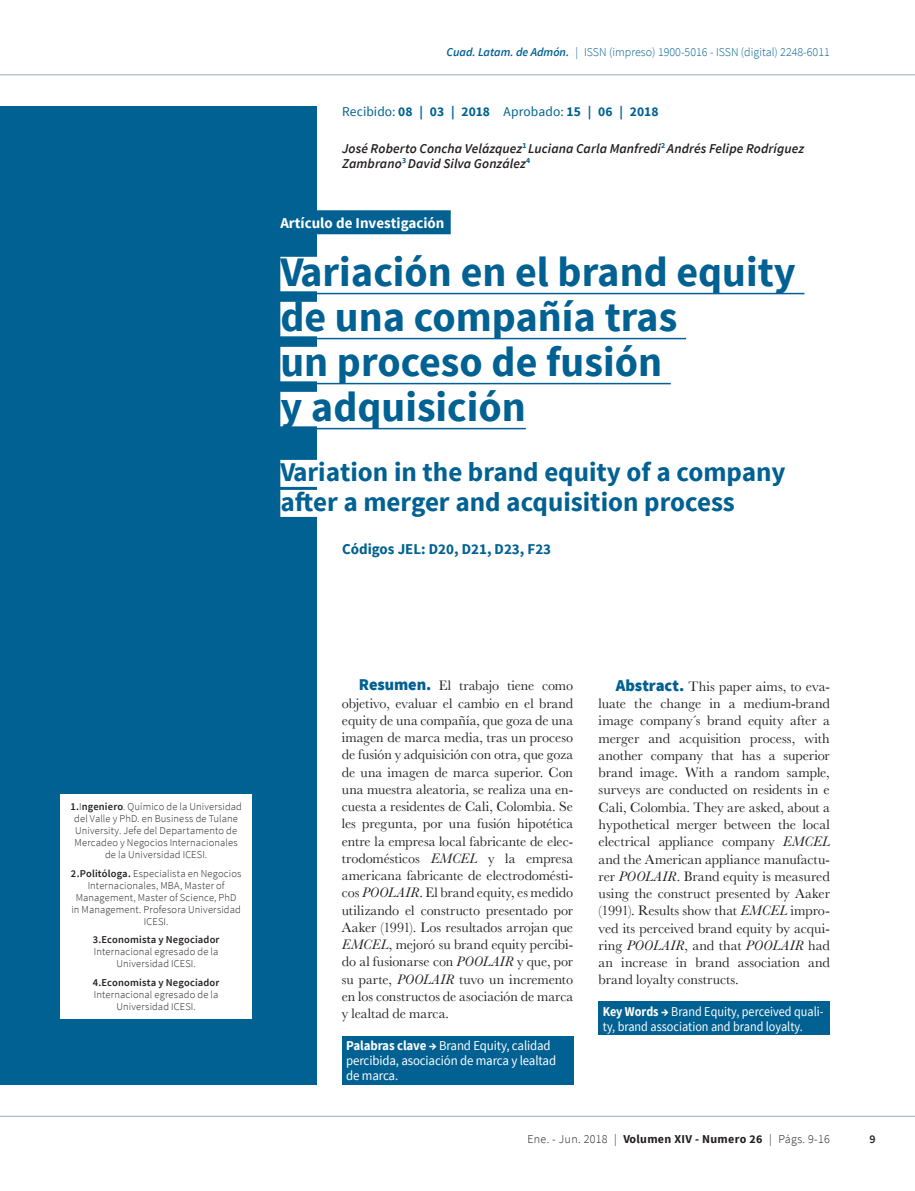
<style>
.page{position:relative;width:915px;height:1191px;background:#fff}
.page>*{position:absolute;margin:0;border:0;box-sizing:border-box;transform-origin:0 0}
.tituloArticulo{font:700 42px/45px "Source Sans Pro";color:#006192}
.tituloArticulo2{font:700 27px/30px "Source Sans Pro";color:#006192}
.fecha{font:700 15px "Source Sans Pro";color:#006192}
.tipoArticulo{font:700 15px "Source Sans Pro";color:#fff}
.txtResumen{font:14.25px/17.2px "Baskerville";color:#231f20;text-align:justify}
.autor{font:italic 600 13.5px/15px "Source Sans Pro";letter-spacing:.005em;color:#231f20}
.txtResumenPalabras{font:13.5px/15px "Source Sans Pro";letter-spacing:-.01em;color:#fff;scale:.95 1}
.txtResumenPalabras-2{font:13.5px/15px "Source Sans Pro";letter-spacing:-.01em;color:#fff;scale:.9 1}
.fecha-2{font:700 13.5px "Source Sans Pro";letter-spacing:.01em;color:#006192}
.t1{font:300 12px "Source Sans Pro";color:#006192}
.t2{font:300 12px "Source Sans Pro";letter-spacing:.025em;color:#231f20}
.t3{font:600 12px "Source Sans Pro";color:#231f20}
.infoautor{font:300 10.5px/12px "Source Sans Pro";letter-spacing:.015em;color:#231f20;text-align:center}
.s1{font-weight:600;font-style:italic}
.s2{font-weight:400}
.s3{font-weight:600}
.s4{font-family:"Source Sans Pro";font-weight:900;font-size:16.5px;color:#006192}
.s5{font-style:italic}
.s6{font-weight:700}
</style>
<div class="page">
<hr style="left:0;top:74px;width:914px;height:1px;background:#94acc8">
<hr style="left:0;top:1116px;width:914px;height:1px;background:#94acc8">
<div style="left:0;top:106px;width:316px;height:978px;background:#006192"></div>
<div style="left:60px;top:794px;width:192px;height:224px;background:#fff"></div>
<div style="left:342px;top:1036px;width:231px;height:48px;background:#006192"></div>
<div style="left:280px;top:210px;width:170px;height:24px;background:#006192"></div>
<div style="left:280px;top:257px;width:524px;height:34px;background:#fff"></div>
<div style="left:280px;top:302px;width:406px;height:34px;background:#fff"></div>
<div style="left:280px;top:347px;width:390px;height:34px;background:#fff"></div>
<div style="left:280px;top:392px;width:245px;height:34px;background:#fff"></div>
<div style="left:280px;top:460px;width:511px;height:27px;background:#fff"></div>
<div style="left:280px;top:490px;width:454px;height:27px;background:#fff"></div>
<hr style="left:280px;top:293px;width:524px;height:1px;background:#006192">
<hr style="left:280px;top:338px;width:406px;height:1px;background:#006192">
<hr style="left:280px;top:383px;width:390px;height:1px;background:#006192">
<hr style="left:280px;top:428px;width:245px;height:1px;background:#006192">
<div style="left:598px;top:1001px;width:231px;height:34px;background:#006192"></div>
<p class="t1" style="left:446px;top:44px;width:385px"><span class="s1">Cuad. Latam. de Admón.</span> | ISSN (impreso) 1900-5016 - ISSN (digital) 2248-6011</p>
<p class="fecha-2" style="left:342px;top:103px;width:318px"><span class="s2">Recibido:</span> 08 | 03 | 2018 <span class="s2">Aprobado:</span> 15 | 06 | 2018</p>
<p class="autor" style="left:342px;top:141px;width:463px">José Roberto Concha Velázquez<sup>1</sup> Luciana Carla Manfredi<sup>2</sup> Andrés Felipe Rodríguez<br>Zambrano<sup>3</sup> David Silva González<sup>4</sup></p>
<p class="tipoArticulo" style="left:280px;top:214px;width:165px">Artículo de Investigación</p>
<p class="tituloArticulo" style="left:280px;top:251px;width:516px">Variación en el brand equity de una compañía tras<br>un proceso de fusión<br>y adquisición</p>
<p class="tituloArticulo2" style="left:280px;top:458px;width:506px">Variation in the brand equity of a company after a merger and acquisition process</p>
<p class="fecha" style="left:342px;top:539px;width:210px">Códigos JEL: D20, D21, D23, F23</p>
<p class="infoautor" style="left:70px;top:801px;width:173px"><span class="s3">1.</span>I<span class="s3">ngeniero</span>. Químico de la Universidad del Valle y PhD. en Business de Tulane University. Jefe del Departamento de Mercadeo y Negocios Internacionales de la Universidad ICESI.</p>
<p class="infoautor" style="left:71px;top:867px;width:172px"><span class="s3">2.Politóloga.</span> Especialista en Negocios<br>Internacionales, MBA, Master of<br>Management, Master of Science, PhD in Management. Profesora Universidad<br>ICESI.</p>
<p class="infoautor" style="left:93px;top:933px;width:128px"><span class="s3">3.Economista y Negociador<br></span>Internacional egresado de la<br>Universidad ICESI.</p>
<p class="infoautor" style="left:93px;top:976px;width:128px"><span class="s3">4.Economista y Negociador<br></span>Internacional egresado de la<br>Universidad ICESI.</p>
<p class="txtResumen" style="left:342px;top:677px;width:233px;text-indent:17px"><span class="s4">Resumen.</span> El trabajo tiene como objetivo, evaluar el cambio en el brand equity de una compañía, que goza de una imagen de marca media, tras un proceso de fusión y adquisición con otra, que goza de una imagen de marca superior. Con una muestra aleatoria, se realiza una en&shy;cuesta a residentes de Cali, Colombia. Se les pregunta, por una fusión hipotética entre la empresa local fabricante de elec&shy;trodomésticos <span class="s5">EMCEL</span> y la empresa americana fabricante de electrodomésti&shy;cos <span class="s5">POOLAIR</span>. El brand equity, es medido utilizando el constructo presentado por Aaker (1991). Los resultados arrojan que <span class="s5">EMCEL</span>, mejoró su brand equity percibi&shy;do al fusionarse con <span class="s5">POOLAIR</span> y que, por su parte, <span class="s5">POOLAIR</span> tuvo un incremento en los constructos de asociación de marca y lealtad de marca.</p>
<p class="txtResumen" style="left:598px;top:678px;width:233px;text-indent:17px"><span class="s4">Abstract.</span> This paper aims, to eva&shy;luate the change in a medium-brand image company´s brand equity after a merger and acquisition process, with another company that has a superior brand image. With a random sample, surveys are conducted on residents in e Cali, Colombia. They are asked, about a hypothetical merger between the local electrical appliance company <span class="s5">EMCEL </span>and the American appliance manufactu&shy;rer <span class="s5">POOLAIR</span>. Brand equity is measured using the construct presented by Aaker (1991). Results show that <span class="s5">EMCEL</span> impro&shy;ved its perceived brand equity by acqui&shy;ring <span class="s5">POOLAIR</span>, and that <span class="s5">POOLAIR</span> had an increase in brand association and brand loyalty constructs.</p>
<p class="txtResumenPalabras-2" style="left:602px;top:1004px;width:246px"><span class="s6">Key Words →</span> Brand Equity, perceived quali&shy;ty, brand association and brand loyalty.</p>
<p class="txtResumenPalabras" style="left:346px;top:1038px;width:222px"><span class="s6">Palabras clave →</span> Brand Equity, calidad percibida, asociación de marca y lealtad de marca.</p>
<p class="t2" style="left:527px;top:1131px;width:304px">Ene. - Jun. 2018 | <span class="s6">Volumen XIV - Numero 26</span> | Págs. 9-16</p>
<p class="t3" style="left:869px;top:1131px;width:8px">9</p>
</div>
